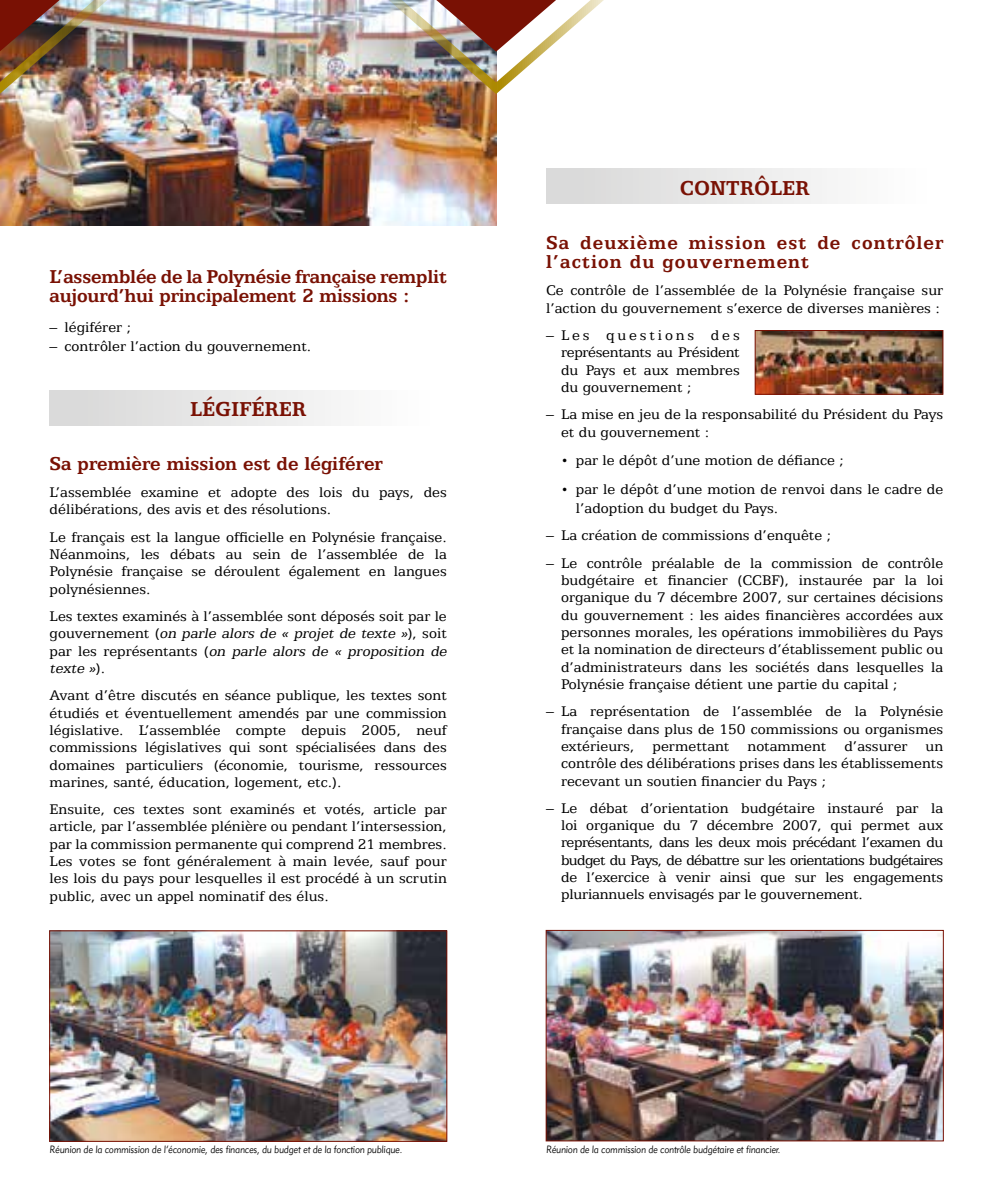
<style>
.page{position:relative;width:993px;height:1191px;background:#fff}
.page>*{position:absolute;margin:0;border:0;box-sizing:border-box;transform-origin:0 0}
.t1{font:700 22.75px "Egyptian 505 BT";color:#791104}
.t2{font:700 21px/19.2px "Egyptian 505 BT";color:#791104}
.t3{font:700 21px/19.2px "Egyptian 505 BT";letter-spacing:.05em;color:#791104}
.t4{font:15.75px/17.3px "Egyptian 505 BT";color:#000;text-align:justify}
.t5{font:10.5px "Geometric 415 BT Lite A";color:#0a0a0a;scale:.84 1}
.s1{font-style:italic}
.s2{font-size:12.25px}
</style>
<div class="page">
<img style="left:0;top:96px;width:496px;height:130px">
<div style="left:50px;top:391px;width:396px;height:34px;background:linear-gradient(to right,#d7d7d7,#fff)"></div>
<div style="left:546px;top:169px;width:397px;height:34px;background:linear-gradient(to right,#d7d7d7,#fff)"></div>
<img style="left:51px;top:932px;width:394px;height:207px">
<div style="left:49px;top:930px;width:398px;height:211px;border:1px solid #791104"></div>
<img style="left:547px;top:932px;width:394px;height:207px">
<div style="left:545px;top:930px;width:398px;height:211px;border:1px solid #791104"></div>
<img style="left:756px;top:332px;width:185px;height:61px">
<div style="left:754px;top:330px;width:189px;height:65px;border:1px solid #791104"></div>
<img style="left:0;top:0;width:246px;height:96px">
<img style="left:246px;top:0;width:358px;height:96px">
<svg style="left:436px;top:0;width:120px;height:52px"></svg>
<h2 class="t2" style="left:50px;top:267px;width:398px">L’assemblée de la Polynésie française remplit aujourd’hui principalement 2 missions :</h2>
<p class="t4" style="left:50px;top:318px;width:83px">– légiférer ;</p>
<p class="t4" style="left:50px;top:337px;width:263px">– contrôler l’action du gouvernement.</p>
<h1 class="t1" style="left:190px;top:395px;width:117px">LÉGIFÉRER</h1>
<h2 class="t2" style="left:50px;top:453px;width:334px">Sa première mission est de légiférer</h2>
<p class="t4" style="left:50px;top:483px;width:398px">L’assemblée examine et adopte des lois du pays, des délibérations, des avis et des résolutions.</p>
<p class="t4" style="left:50px;top:528px;width:398px">Le français est la langue officielle en Polynésie française.<br>Néanmoins, les débats au sein de l’assemblée de la Polynésie française se déroulent également en langues polynésiennes.</p>
<p class="t4" style="left:50px;top:607px;width:401px;text-align:left">Les textes examinés à l’assemblée sont déposés soit par le g o uv e r n e m e nt ( <span class="s1">on parle alors de « projet de texte »</span>) , s o it p a r l e s r e p r é s e nt a nt s ( <span class="s1">on parle alors de « proposition de texte »</span>) .</p>
<p class="t4" style="left:50px;top:686px;width:398px">Avant d’être discutés en séance publique, les textes sont étudiés et éventuellement amendés par une commission législative. L’assemblée compte depuis 2005, neuf commissions législatives qui sont spécialisées dans des domaines particuliers (économie, tourisme, ressources marines, santé, éducation, logement, etc.).</p>
<p class="t4" style="left:50px;top:800px;width:398px">Ensuite, ces textes sont examinés et votés, article par article, par l’assemblée plénière ou pendant l’intersession, par la commission permanente qui comprend 21 membres.<br>Les votes se font généralement à main levée, sauf pour les lois du pays pour lesquelles il est procédé à un scrutin public, avec un appel nominatif des élus.</p>
<h1 class="t1" style="left:679px;top:174px;width:131px">CONTRÔLER</h1>
<h2 class="t3" style="left:546px;top:232px;width:398px">Sa deuxième mission est de contrôler l’action du gouvernement</h2>
<p class="t4" style="left:546px;top:281px;width:398px">Ce contrôle de l’assemblée de la Polynésie française sur l’action du gouvernement s’exerce de diverses manières :</p>
<p class="t4" style="left:561px;top:326px;width:180px;text-indent:-15px">– Les questions des représentants au Président du Pays et aux membres du gouvernement ;</p>
<p class="t4" style="left:561px;top:405px;width:383px;text-indent:-15px">– La mise en jeu de la responsabilité du Président du Pays et du gouvernement :</p>
<p class="t4" style="left:561px;top:451px;width:284px"><span class="s2">•</span> par le dépôt d’une motion de défiance ;</p>
<p class="t4" style="left:575px;top:479px;width:369px;line-height:18.9px;text-indent:-15px"><span class="s2">•</span> par le dépôt d’une motion de renvoi dans le cadre de l’adoption du budget du Pays.</p>
<p class="t4" style="left:546px;top:526px;width:286px">– La création de commissions d’enquête ;</p>
<p class="t4" style="left:561px;top:554px;width:383px;text-indent:-15px">– Le contrôle préalable de la commission de contrôle budgétaire et financier (CCBF), instaurée par la loi organique du 7 décembre 2007, sur certaines décisions du gouvernement : les aides financières accordées aux personnes morales, les opérations immobilières du Pays et la nomination de directeurs d’établissement public ou d’administrateurs dans les sociétés dans lesquelles la Polynésie française détient une partie du capital ;</p>
<p class="t4" style="left:561px;top:702px;width:383px;text-indent:-15px">– La représentation de l’assemblée de la Polynésie française dans plus de 150 commissions ou organismes extérieurs, permettant notamment d’assurer un contrôle des délibérations prises dans les établissements recevant un soutien financier du Pays ;</p>
<p class="t4" style="left:561px;top:799px;width:384px;text-indent:-15px">– Le débat d’orientation budgétaire instauré par la loi organique du 7 décembre 2007, qui permet aux représentants, dans les deux mois précédant l’examen du budget du Pays, de débattre sur les orientations budgétaires de l’exercice à venir ainsi que sur les engagements pluriannuels envisagés par le gouvernement.</p>
<p class="t5" style="left:50px;top:1143px;width:422px">Réunion de la commission de l’économie, des finances, du budget et de la fonction publique.</p>
<p class="t5" style="left:546px;top:1143px;width:281px">Réunion de la commission de contrôle budgétaire et financier.</p>
</div>
